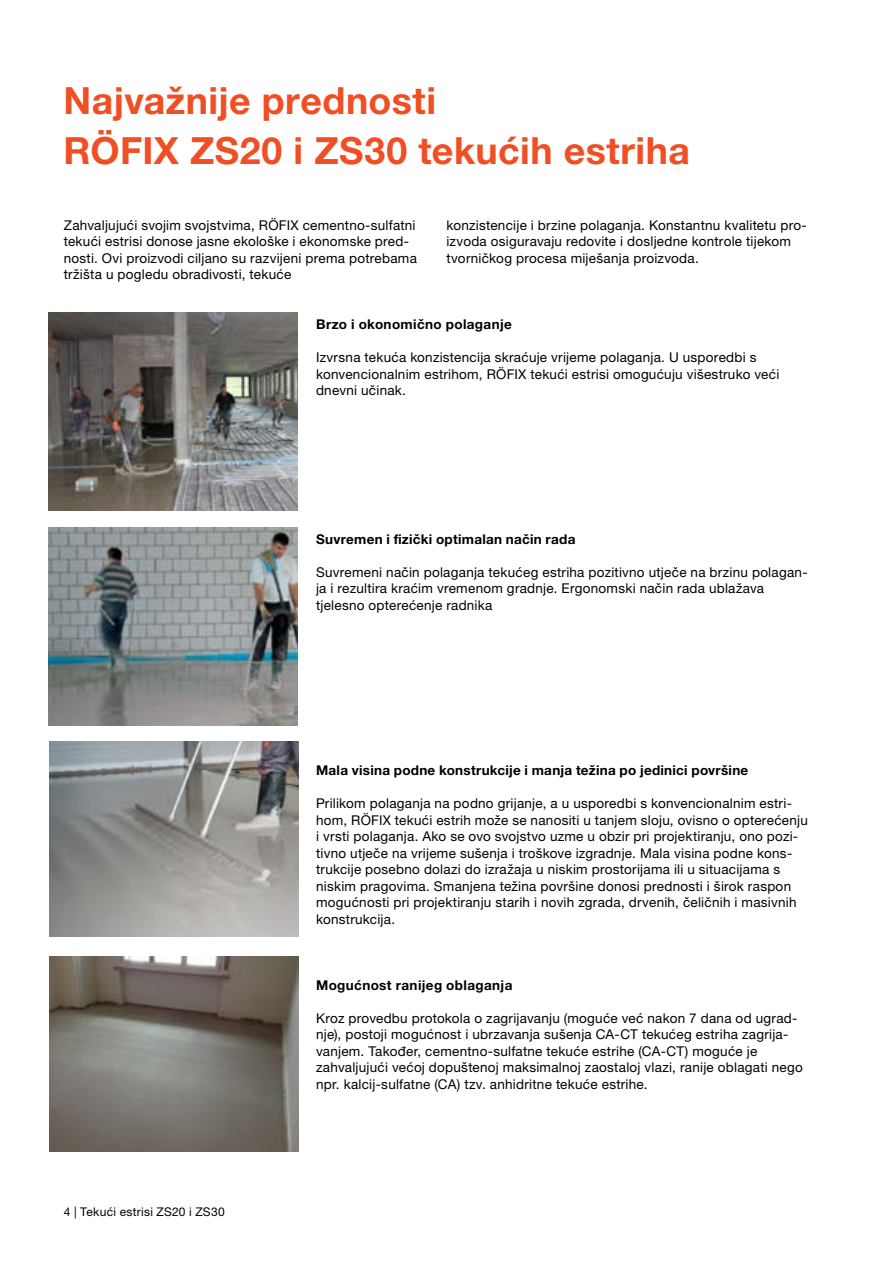
<style>
.page{position:relative;width:893px;height:1263px;background:#fff}
.page>*{position:absolute;margin:0;border:0;box-sizing:border-box;transform-origin:0 0}
.t1{font:700 37.5px/49.5px "Helvetica Neue LTW1 G";letter-spacing:.015em;color:#f04e23}
.t2{font:13.5px/16.5px "Helvetica Neue LTW1 G";letter-spacing:.02em;color:#000}
.t3{font:700 13.5px "Helvetica Neue LTW1 G";letter-spacing:.02em;color:#000}
.t4{font:12px "Helvetica Neue LTW1 G";letter-spacing:.025em;color:#000}
.s1{font-family:"Helvetica Neue LT Std"}
</style>
<div class="page">
<img style="left:49px;top:313px;width:249px;height:198px">
<img style="left:49px;top:527px;width:249px;height:198px">
<img style="left:49px;top:957px;width:249px;height:194px">
<img style="left:49px;top:742px;width:250px;height:194px">
<h1 class="t1" style="left:64px;top:76px;width:628px">Naj<span class="s1">v</span>ažnije prednosti<br>RÖFIX ZS20 i ZS30 tekućih estriha</h1>
<p class="t2" style="left:64px;top:217px;width:355px">Zahvaljujući svojim svojstvima, RÖFIX cementno-sulfatni tekući estrisi donose jasne ekološke i ekonomske pred&shy;nosti. Ovi proizvodi ciljano su razvijeni prema potrebama tržišta u pogledu obradivosti, tekuće</p>
<p class="t2" style="left:446px;top:217px;width:362px">konzistencije i brzine polaganja. Konstantnu kvalitetu pro&shy;izvoda osiguravaju redovite i dosljedne kontrole tijekom tvorničkog procesa miješanja proizvoda.</p>
<p class="t3" style="left:316px;top:316px;width:197px">Brzo i okonomično polaganje</p>
<p class="t2" style="left:316px;top:349px;width:465px">Izvrsna tekuća konzistencija skraćuje vrijeme polaganja. U usporedbi s konvencionalnim estrihom, RÖFIX tekući estrisi omogućuju višestruko veći dnevni učinak.</p>
<p class="t3" style="left:316px;top:531px;width:261px">Su<span class="s1">v</span>remen i fizički optimalan način rada</p>
<p class="t2" style="left:316px;top:564px;width:493px">Suvremeni način polaganja tekućeg estriha pozitivno utječe na brzinu polagan&shy;ja i rezultira kraćim vremenom gradnje. Ergonomski način rada ublažava tjelesno opterećenje radnika</p>
<p class="t3" style="left:316px;top:762px;width:434px">Mala <span class="s1">v</span>isina podne konstrukcije i manja težina po jedinici po<span class="s1">v</span>ršine</p>
<p class="t2" style="left:316px;top:795px;width:493px">Prilikom polaganja na podno grijanje, a u usporedbi s konvencionalnim estri&shy;hom, RÖFIX tekući estrih može se nanositi u tanjem sloju, ovisno o opterećenju i vrsti polaganja. Ako se ovo svojstvo uzme u obzir pri projektiranju, ono pozi&shy;tivno utječe na vrijeme sušenja i troškove izgradnje. Mala visina podne kons&shy;trukcije posebno dolazi do izražaja u niskim prostorijama ili u situacijama s niskim pragovima. Smanjena težina površine donosi prednosti i širok raspon mogućnosti pri projektiranju starih i novih zgrada, drvenih, čeličnih i masivnih konstrukcija.</p>
<p class="t4" style="left:64px;top:1204px;width:162px">4 | Tekući estrisi ZS20 i ZS30</p>
<p class="t3" style="left:316px;top:976px;width:198px">Mogućnost ranijeg oblaganja</p>
<p class="t2" style="left:316px;top:1009px;width:488px">Kroz provedbu protokola o zagrijavanju (moguće već nakon 7 dana od ugrad&shy;nje), postoji mogućnost i ubrzavanja sušenja CA-CT tekućeg estriha zagrija&shy;vanjem. Također, cementno-sulfatne tekuće estrihe (CA-CT) moguće je zahvaljujući većoj dopuštenoj maksimalnoj zaostaloj vlazi, ranije oblagati nego npr. kalcij-sulfatne (CA) tzv. anhidritne tekuće estrihe.</p>
</div>
